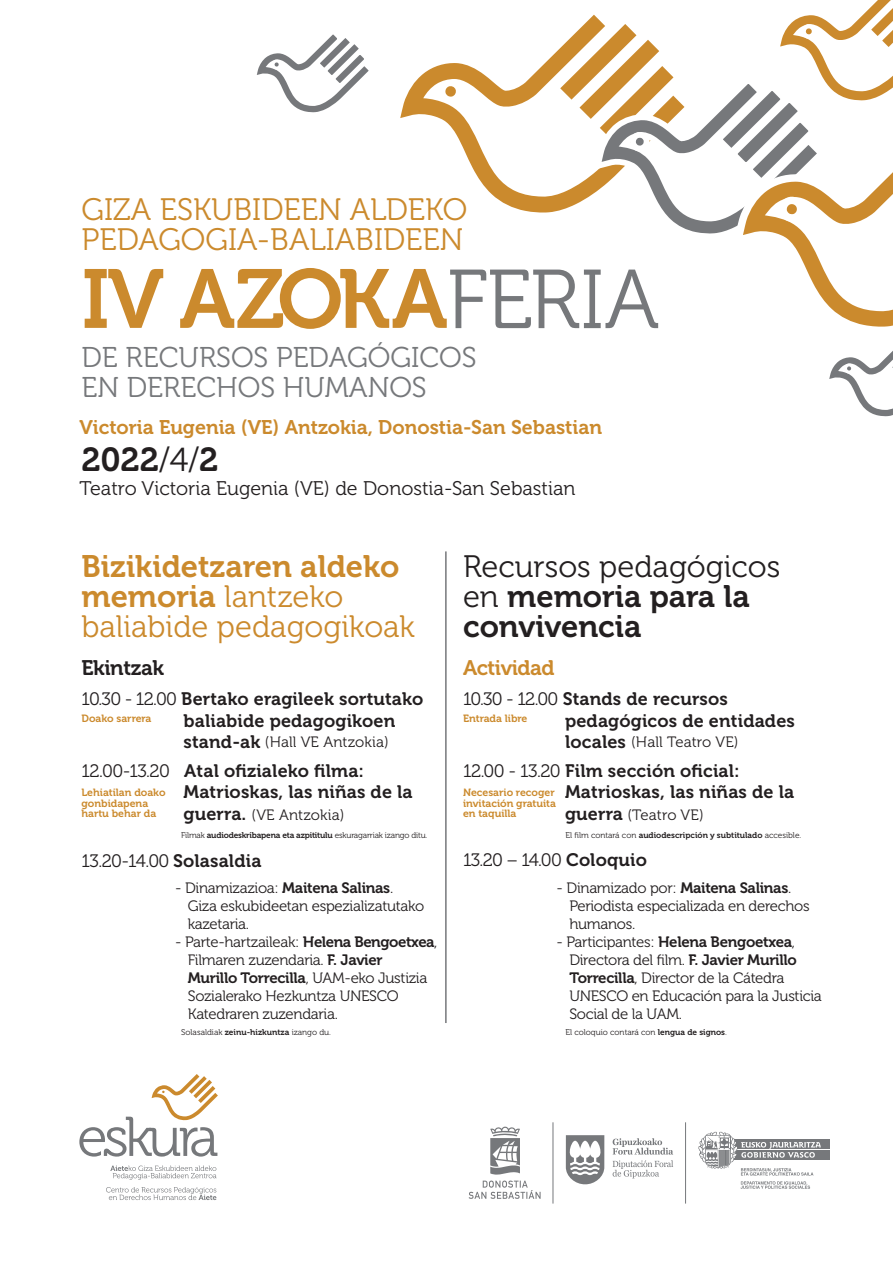
<style>
.page{position:relative;width:893px;height:1263px;background:#fff}
.page>*{position:absolute;margin:0;border:0;box-sizing:border-box;transform-origin:0 0}
.t1{font:82.95px "Museo 700";letter-spacing:-.03em;color:#cb8a2d}
.t2{font:33.15px "Museo 700";color:#231f20}
.t3{font:30.9px/30px "Museo 300";color:#cb8a2d}
.t4{font:30.9px/30px "Museo 700";color:#231f20}
.t5{font:30.9px "Museo 700";color:#cb8a2d}
.t6{font:30.9px "Museo 300";color:#231f20}
.t7{font:28.5px/30px "Museo 300";color:#76787b}
.t8{font:21px "Museo 700";letter-spacing:-.02em;color:#cb8a2d}
.t9{font:21px "Museo 700";letter-spacing:-.02em;color:#231f20}
.t10{font:19.65px "Museo 700";color:#cb8a2d}
.t11{font:19.65px "Museo 300";color:#231f20}
.t12{font:18px/21px "Museo 700";letter-spacing:.01em;color:#231f20}
.t13{font:18px "Museo 300";letter-spacing:-.04em;color:#231f20}
.t14{font:15px/18px "Museo 300";letter-spacing:-.02em;color:#231f20}
.t15{font:15px "Museo 300";letter-spacing:.01em;color:#231f20}
.t16{font:15px "Museo 700";letter-spacing:-.02em;color:#231f20}
.t17{font:10.5px/10.5px "Museo 700";color:#cb8a2d}
.t18{font:8.25px "Museo 300";letter-spacing:-.005em;color:#231f20}
.t19{font:8.25px "Museo 700";color:#231f20}
.s1{font-family:"Museo 300";font-size:83.25px;color:#76787b}
.s2{font-family:"Museo 300"}
.s3{font-family:"Museo 700"}
.s4{font-family:"Museo 700";font-size:18px}
</style>
<div class="page">
<svg style="left:613px;top:1160px;width:60px;height:18px"></svg>
<svg style="left:613px;top:1138px;width:60px;height:16px"></svg>
<svg style="left:566px;top:1135px;width:38px;height:49px"></svg>
<hr style="left:553px;top:1122px;width:1px;height:81px;background:#76787b">
<hr style="left:685px;top:1122px;width:1px;height:81px;background:#76787b">
<svg style="left:490px;top:1127px;width:30px;height:47px"></svg>
<svg style="left:469px;top:1180px;width:72px;height:19px"></svg>
<svg style="left:829px;top:1139px;width:1px;height:21px"></svg>
<div style="left:727px;top:1139px;width:102px;height:21px;background:#76787b"></div>
<hr style="left:727px;top:1149px;width:102px;height:1px;background:#fff">
<svg style="left:698px;top:1131px;width:123px;height:44px"></svg>
<svg style="left:741px;top:1181px;width:69px;height:8px"></svg>
<hr style="left:445px;top:551px;width:2px;height:472px;background:#76787b">
<svg style="left:106px;top:1187px;width:110px;height:13px"></svg>
<svg style="left:79px;top:1074px;width:139px;height:82px"></svg>
<svg style="left:110px;top:1165px;width:107px;height:15px"></svg>
<svg style="left:400px;top:18px;width:190px;height:195px"></svg>
<svg style="left:560px;top:24px;width:76px;height:76px;fill:#cb8a2d"></svg>
<svg style="left:579px;top:40px;width:80px;height:79px"></svg>
<svg style="left:445px;top:85px;width:12px;height:12px"></svg>
<svg style="left:590px;top:0;width:303px;height:417px"></svg>
<svg style="left:256px;top:34px;width:113px;height:79px"></svg>
<h3 class="t3" style="left:81px;top:195px;width:387px">GIZA ESKUBIDEEN ALDEKO<br>PEDAGOGIA-BALIABIDEEN</h3>
<h1 class="t1" style="left:81px;top:253px;width:579px">IV AZOKA<span class="s1">FERIA</span></h1>
<h3 class="t7" style="left:81px;top:343px;width:397px">DE RECURSOS PEDAGÓGICOS<br>EN DERECHOS HUMANOS</h3>
<h3 class="t10" style="left:79px;top:416px;width:524px">Victoria Eugenia (VE) Antzokia, Donostia-San Sebastian</h3>
<h2 class="t2" style="left:81px;top:441px;width:139px">2022<span class="s2">/4/</span>2</h2>
<h3 class="t11" style="left:79px;top:477px;width:498px">Teatro Victoria Eugenia (VE) de Donostia-San Sebastian</h3>
<h3 class="t5" style="left:81px;top:549px;width:319px">Bizikidetzaren aldeko</h3>
<h3 class="t3" style="left:81px;top:582px;width:335px"><span class="s3">memoria</span> lantzeko baliabide pedagogikoak</h3>
<h3 class="t6" style="left:463px;top:550px;width:319px">Recursos pedagógicos</h3>
<h3 class="t4" style="left:463px;top:582px;width:288px"><span class="s2">en</span> memoria para la convivencia</h3>
<h3 class="t9" style="left:81px;top:656px;width:84px">Ekintzak</h3>
<p class="t12" style="left:184px;top:689px;width:241px;text-indent:-102px"><span class="s2">10.30 - 12.00</span> Bertako eragileek sortutako baliabide pedagogikoen</p>
<p class="t15" style="left:184px;top:734px;width:207px"><span class="s4">stand-ak</span> (Hall VE Antzokia)</p>
<p class="t12" style="left:184px;top:760px;width:231px;text-indent:-102px"><span class="s2">12.00-13.20</span> Atal ofizialeko filma:<br>Matrioskas, las niñas de la</p>
<p class="t15" style="left:184px;top:806px;width:162px"><span class="s4">guerra.</span> (VE Antzokia)</p>
<p class="t13" style="left:81px;top:851px;width:181px">13.20-14.00 <span class="s3">Solasaldia</span></p>
<p class="t14" style="left:188px;top:879px;width:238px;text-indent:-13px">- Dinamizazioa: <span class="s3">Maitena Salinas</span>.<br>Giza eskubideetan espezializatutako kazetaria.</p>
<p class="t14" style="left:188px;top:933px;width:251px;text-indent:-13px">- Parte-hartzaileak: <span class="s3">Helena Bengoetxea</span>,<br>Filmaren zuzendaria. <span class="s3">F. Javier</span></p>
<p class="t16" style="left:188px;top:970px;width:241px">Murillo Torrecilla<span class="s2">, UAM-eko Justizia</span></p>
<p class="t14" style="left:188px;top:987px;width:212px">Sozialerako Hezkuntza UNESCO<br>Katedraren zuzendaria.</p>
<h3 class="t8" style="left:463px;top:656px;width:93px">Actividad</h3>
<p class="t12" style="left:565px;top:689px;width:231px;text-indent:-102px"><span class="s2">10.30 - 12.00</span> Stands de recursos pedagógicos de entidades</p>
<p class="t15" style="left:565px;top:734px;width:175px"><span class="s4">locales</span> (Hall Teatro VE)</p>
<p class="t12" style="left:565px;top:760px;width:231px;text-indent:-102px"><span class="s2">12.00 - 13.20</span> Film sección oficial:<br>Matrioskas, las niñas de la</p>
<p class="t15" style="left:565px;top:806px;width:140px"><span class="s4">guerra</span> (Teatro VE)</p>
<p class="t13" style="left:463px;top:850px;width:185px">13.20 – 14.00 <span class="s3">Coloquio</span></p>
<p class="t14" style="left:569px;top:879px;width:242px;text-indent:-13px">- Dinamizado por: <span class="s3">Maitena Salinas</span>.<br>Periodista especializada en derechos humanos.</p>
<p class="t14" style="left:569px;top:933px;width:254px;text-indent:-13px">- Participantes: <span class="s3">Helena Bengoetxea</span>,<br>Directora del film. <span class="s3">F. Javier Murillo<br>Torrecilla</span>, Director de la Cátedra<br>UNESCO en Educación para la Justicia<br>Social de la UAM.</p>
<p class="t17" style="left:82px;top:714px;width:72px">Doako sarrera</p>
<p class="t17" style="left:463px;top:714px;width:66px">Entrada libre</p>
<p class="t17" style="left:82px;top:788px;width:86px">Lehiatilan doako gonbidapena hartu behar da</p>
<p class="t17" style="left:463px;top:788px;width:95px">Necesario recoger invitación gratuita en taquilla</p>
<p class="t18" style="left:181px;top:830px;width:248px">Filmak <span class="s3">audiodeskribapena eta azpititulu</span> eskuragarriak izango ditu.</p>
<p class="t19" style="left:566px;top:830px;width:237px"><span class="s2">El film contará con</span> audiodescripción y subtitulado <span class="s2">accesible.</span></p>
<p class="t18" style="left:181px;top:1027px;width:151px">Solasaldiak <span class="s3">zeinu-hizkuntza</span> izango du.</p>
<p class="t18" style="left:566px;top:1027px;width:163px">El coloquio contará con <span class="s3">lengua de signos</span>.</p>
</div>
